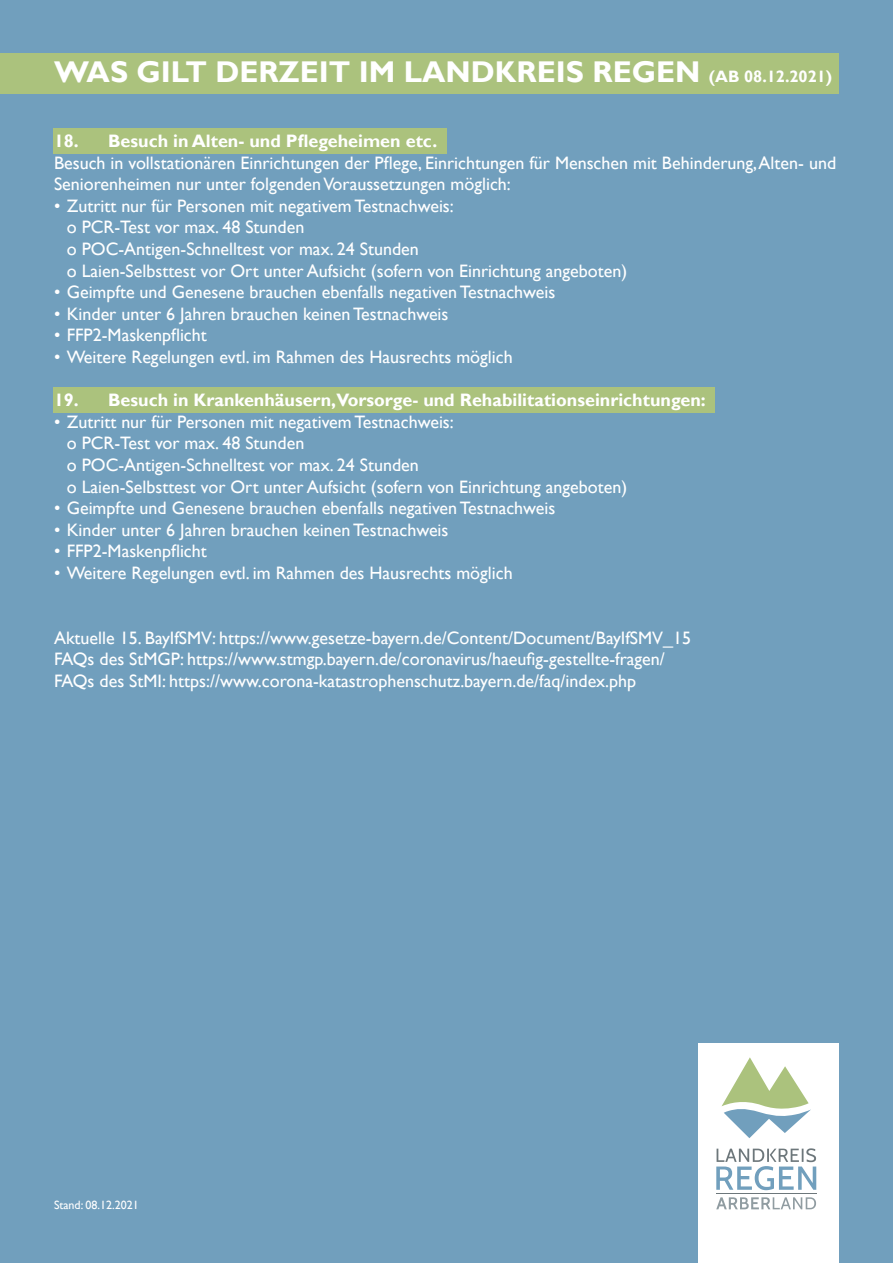
<style>
.page{position:relative;width:893px;height:1263px;background:#719fbd}
.page>*{position:absolute;margin:0;border:0;box-sizing:border-box;transform-origin:0 0}
.t1{font:700 30px "Gill Sans";color:#fff}
.t2{font:18px/21.6px "Gill Sans";color:#fff}
.t3{font:700 18px "Gill Sans";color:#fff}
.t4{font:12px "Gill Sans";color:#fff}
.s1{font-size:16.5px}
</style>
<div class="page">
<div style="left:698px;top:1044px;width:141px;height:219px;background:#fff"></div>
<svg style="left:716px;top:1197px;width:100px;height:12px"></svg>
<svg style="left:716px;top:1148px;width:100px;height:42px"></svg>
<hr style="left:716px;top:1193px;width:100px;height:1px;background:#6d777b">
<svg style="left:721px;top:1057px;width:90px;height:81px"></svg>
<div style="left:0;top:53px;width:839px;height:41px;background:#abc27d"></div>
<div style="left:53px;top:129px;width:393px;height:25px;background:#abc27d"></div>
<div style="left:53px;top:387px;width:661px;height:26px;background:#abc27d"></div>
<h1 class="t1" style="left:54px;top:54px;width:780px">WAS GILT DERZEIT IM LANDKREIS REGEN <span class="s1">(AB 08.12.2021)</span></h1>
<p class="t3" style="left:54px;top:130px;width:385px">18. Besuch in Alten- und Pflegeheimen etc.</p>
<p class="t2" style="left:54px;top:152px;width:784px">Besuch in vollstationären Einrichtungen der Pflege, Einrichtungen für Menschen mit Behinderung,Alten- und<br>Seniorenheimen nur unter folgenden Voraussetzungen möglich:</p>
<p class="t2" style="left:67px;top:195px;width:562px;text-indent:-13px">• Zutritt nur für Personen mit negativem Testnachweis:<br>o PCR-Test vor max. 48 Stunden<br>o POC-Antigen-Schnelltest vor max. 24 Stunden<br>o Laien-Selbsttest vor Ort unter Aufsicht (sofern von Einrichtung angeboten)</p>
<p class="t2" style="left:54px;top:282px;width:503px">• Geimpfte und Genesene brauchen ebenfalls negativen Testnachweis</p>
<p class="t2" style="left:54px;top:303px;width:396px">• Kinder unter 6 Jahren brauchen keinen Testnachweis</p>
<p class="t2" style="left:54px;top:325px;width:154px">• FFP2-Maskenpflicht</p>
<p class="t2" style="left:54px;top:346px;width:460px">• Weitere Regelungen evtl. im Rahmen des Hausrechts möglich</p>
<p class="t3" style="left:54px;top:389px;width:653px">19. Besuch in Krankenhäusern,Vorsorge- und Rehabilitationseinrichtungen:</p>
<p class="t2" style="left:67px;top:411px;width:562px;text-indent:-13px">• Zutritt nur für Personen mit negativem Testnachweis:<br>o PCR-Test vor max. 48 Stunden<br>o POC-Antigen-Schnelltest vor max. 24 Stunden<br>o Laien-Selbsttest vor Ort unter Aufsicht (sofern von Einrichtung angeboten)</p>
<p class="t2" style="left:54px;top:498px;width:503px">• Geimpfte und Genesene brauchen ebenfalls negativen Testnachweis</p>
<p class="t2" style="left:54px;top:519px;width:396px">• Kinder unter 6 Jahren brauchen keinen Testnachweis</p>
<p class="t2" style="left:54px;top:541px;width:154px">• FFP2-Maskenpflicht</p>
<p class="t2" style="left:54px;top:562px;width:460px">• Weitere Regelungen evtl. im Rahmen des Hausrechts möglich</p>
<p class="t2" style="left:54px;top:627px;width:638px">Aktuelle 15. BayIfSMV: https://www.gesetze-bayern.de/Content/Document/BayIfSMV_15<br>FAQs des StMGP: https://www.stmgp.bayern.de/coronavirus/haeufig-gestellte-fragen/<br>FAQs des StMI: https://www.corona-katastrophenschutz.bayern.de/faq/index.php</p>
<p class="t4" style="left:54px;top:1198px;width:86px">Stand: 08.12.2021</p>
</div>
